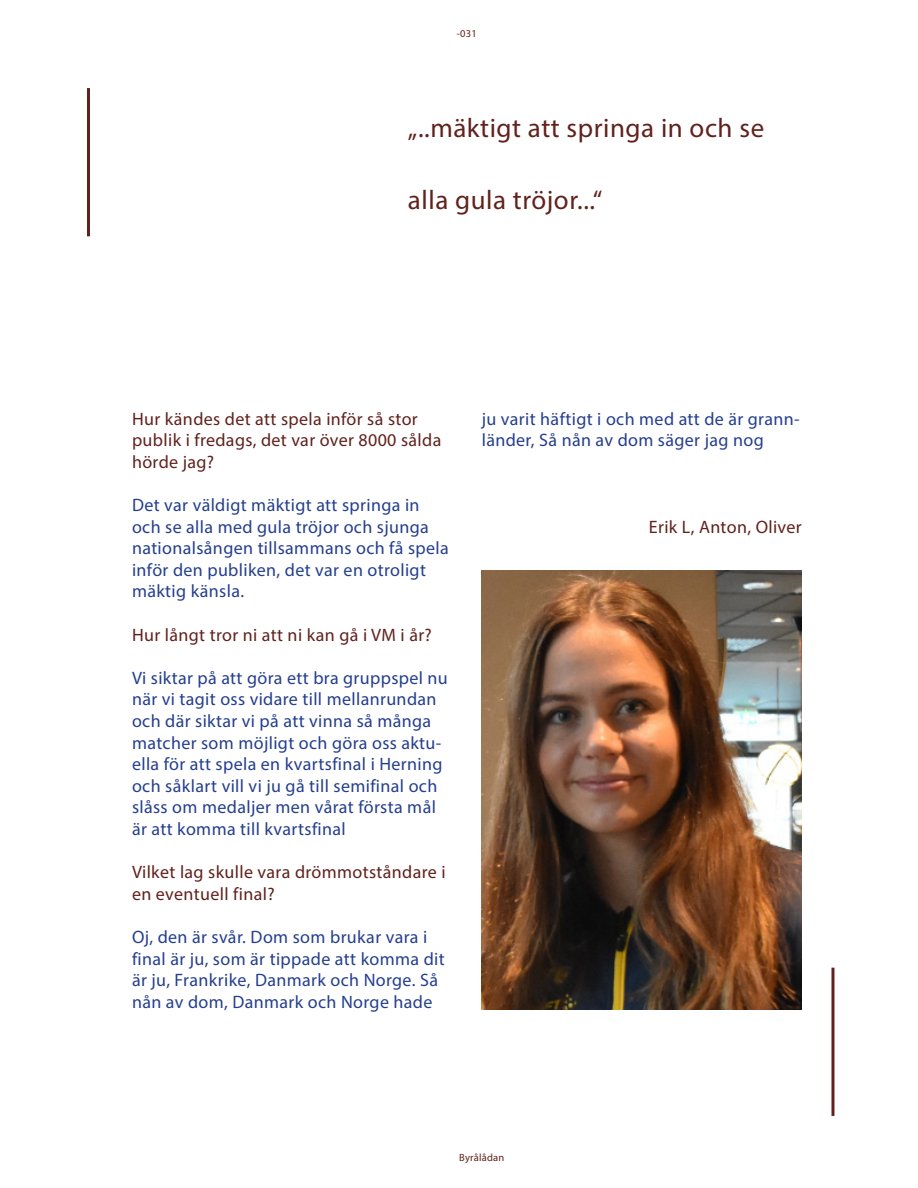
<style>
.page{position:relative;width:918px;height:1188px;background:#fff}
.page>*{position:absolute;margin:0;border:0;box-sizing:border-box;transform-origin:0 0}
.Herausgestelltes_Zitat{font:27px "Myriad Pro";letter-spacing:.02em;color:#61221d}
.Lebender_Kolumnentitel_Seitenzahl{font:18px/21.6px "Myriad Pro";letter-spacing:.02em;color:#253f8e}
.Lebender_Kolumnentitel_Seitenzahl-2{font:18px/21.6px "Myriad Pro";letter-spacing:.02em;color:#61221d}
.Lebender_Kolumnentitel_Seitenzahl-3{font:10.5px "Myriad Pro";letter-spacing:.02em;color:#61221d}
</style>
<div class="page">
<hr style="left:87px;top:88px;width:3px;height:148px;background:#61221d">
<hr style="left:831px;top:968px;width:3px;height:148px;background:#61221d">
<img style="left:482px;top:571px;width:320px;height:438px">
<p class="Lebender_Kolumnentitel_Seitenzahl-3" style="left:457px;top:27px;width:22px">-031</p>
<p class="Herausgestelltes_Zitat" style="left:408px;top:111px;width:358px">„..mäktigt att springa in och se</p>
<p class="Herausgestelltes_Zitat" style="left:408px;top:183px;width:196px">alla gula tröjor...“</p>
<p class="Lebender_Kolumnentitel_Seitenzahl-2" style="left:132px;top:408px;width:311px">Hur kändes det att spela inför så stor publik i fredags, det var över 8000 sålda hörde jag?</p>
<p class="Lebender_Kolumnentitel_Seitenzahl" style="left:132px;top:494px;width:318px">Det var väldigt mäktigt att springa in och se alla med gula tröjor och sjunga nationalsången tillsammans och få spela inför den publiken, det var en otroligt mäktig känsla.</p>
<p class="Lebender_Kolumnentitel_Seitenzahl-2" style="left:132px;top:624px;width:301px">Hur långt tror ni att ni kan gå i VM i år?</p>
<p class="Lebender_Kolumnentitel_Seitenzahl" style="left:132px;top:667px;width:317px">Vi siktar på att göra ett bra gruppspel nu när vi tagit oss vidare till mellanrundan och där siktar vi på att vinna så många matcher som möjligt och göra oss aktu&shy;ella för att spela en kvartsfinal i Herning och såklart vill vi ju gå till semifinal och slåss om medaljer men vårat första mål är att komma till kvartsfinal</p>
<p class="Lebender_Kolumnentitel_Seitenzahl-2" style="left:132px;top:861px;width:315px">Vilket lag skulle vara drömmotståndare i en eventuell final?</p>
<p class="Lebender_Kolumnentitel_Seitenzahl" style="left:132px;top:926px;width:314px">Oj, den är svår. Dom som brukar vara i final är ju, som är tippade att komma dit är ju, Frankrike, Danmark och Norge. Så nån av dom, Danmark och Norge hade</p>
<p class="Lebender_Kolumnentitel_Seitenzahl" style="left:482px;top:408px;width:319px">ju varit häftigt i och med att de är grann&shy;länder, Så nån av dom säger jag nog</p>
<p class="Lebender_Kolumnentitel_Seitenzahl-2" style="left:649px;top:516px;width:154px">Erik L, Anton, Oliver</p>
<p class="Lebender_Kolumnentitel_Seitenzahl-3" style="left:459px;top:1151px;width:47px">Byrålådan</p>
</div>
